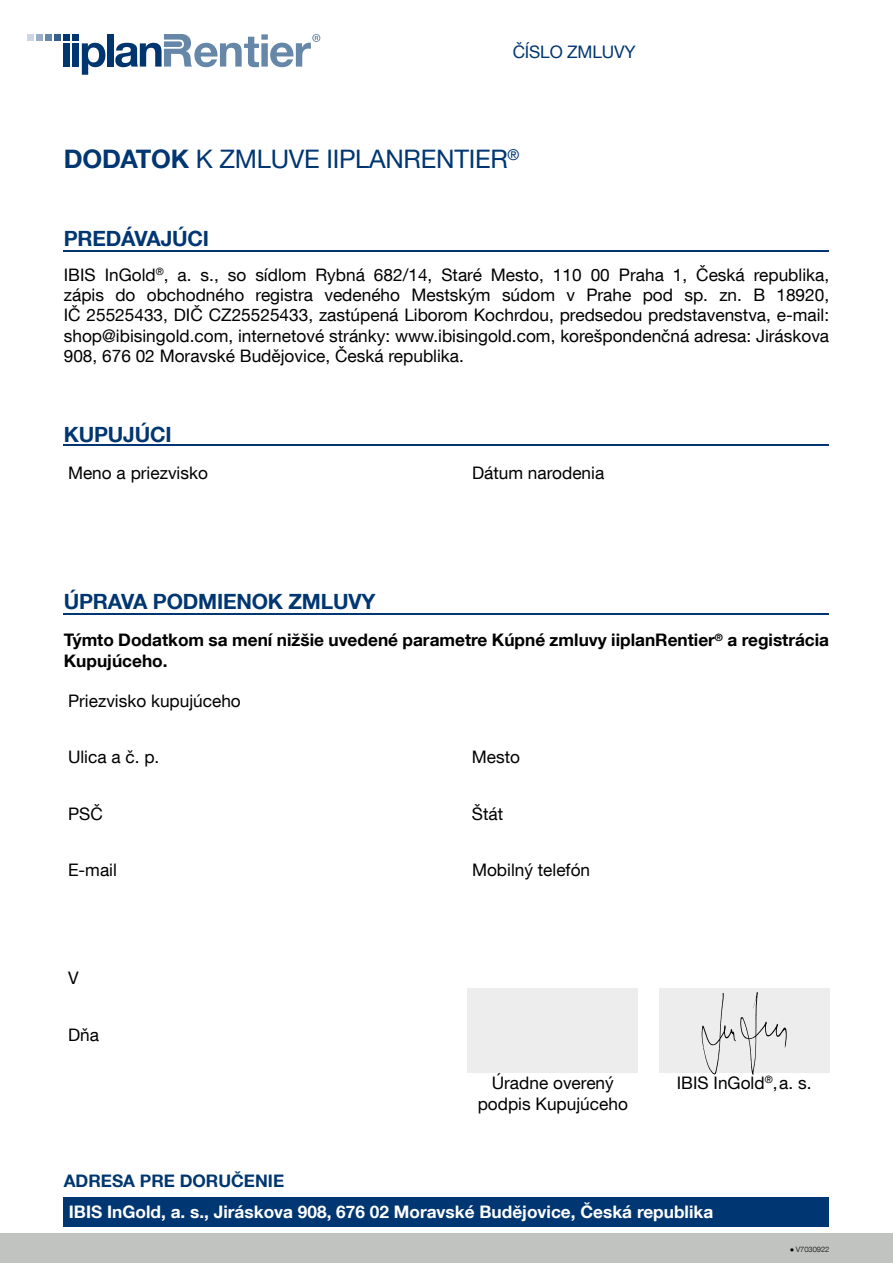
<style>
.page{position:relative;width:893px;height:1263px;background:#fff}
.page>*{position:absolute;margin:0;border:0;box-sizing:border-box;transform-origin:0 0}
.t1{font:25.5px "Helvetica Neue LT Com";letter-spacing:-.01em;color:#003671}
.t2{font:700 21px "Helvetica Neue LT Com";letter-spacing:-.01em;color:#003671}
.t3{font:17.25px/20.2px "Helvetica Neue LT Com";color:#000;text-align:justify}
.t4{font:700 17.25px/20.2px "Helvetica Neue LT Com";color:#000}
.t5{font:700 17.25px "Helvetica Neue LT Com";color:#fff}
.t6{font:700 17.25px "Helvetica Neue LT Com";color:#003670}
.t7{font:17.25px "Helvetica Neue LT Com";letter-spacing:-.01em;color:#003671}
.t8{font:300 7.5px "Helvetica Neue LT Com";color:#000}
.s1{font-weight:700}
.s2{font-family:"Arial Narrow";font-weight:400}
</style>
<div class="page">
<div style="left:0;top:1234px;width:893px;height:29px;background:#c1c3c1"></div>
<hr style="left:64px;top:250px;width:765px;height:2px;background:#003671">
<hr style="left:64px;top:613px;width:765px;height:2px;background:#003671">
<hr style="left:64px;top:444px;width:765px;height:1px;background:#003671">
<div style="left:659px;top:988px;width:170px;height:84px;background:#ededed"></div>
<div style="left:468px;top:988px;width:170px;height:84px;background:#ededed"></div>
<svg style="left:702px;top:992px;width:85px;height:83px"></svg>
<div style="left:64px;top:1197px;width:765px;height:30px;background:#003671"></div>
<svg style="left:28px;top:34px;width:77px;height:41px"></svg>
<div style="left:107px;top:34px;width:7px;height:33px;background:#003670"></div>
<svg style="left:115px;top:34px;width:205px;height:33px"></svg>
<p class="t7" style="left:513px;top:41px;width:125px">ČÍSLO ZMLUVY</p>
<h1 class="t1" style="left:64px;top:143px;width:457px"><span class="s1">DODATOK</span> K ZMLUVE IIPLANRENTIER<sup>®</sup></h1>
<p class="t2" style="left:64px;top:225px;width:147px">PREDÁVAJÚCI</p>
<p class="t3" style="left:64px;top:264px;width:767px">IBIS InGold<sup>®</sup>, a. s., so sídlom Rybná 682/14, Staré Mesto, 110 00 Praha 1, Česká republika, zápis do obchodného registra vedeného Mestským súdom v Prahe pod sp. zn. B 18920, IČ 25525433, DIČ CZ25525433, zastúpená Liborom Kochrdou, predsedou predstavenstva, e-mail: shop@ibisingold.com, internetové stránky: www.ibisingold.com, korešpondenčná adresa: Jiráskova 908, 676 02 Moravské Budějovice, Česká republika.</p>
<p class="t2" style="left:64px;top:421px;width:109px">KUPUJÚCI</p>
<p class="t3" style="left:68px;top:462px;width:141px">Meno a priezvisko</p>
<p class="t2" style="left:64px;top:589px;width:313px">ÚPRAVA PODMIENOK ZMLUVY</p>
<p class="t3" style="left:472px;top:462px;width:134px">Dátum narodenia</p>
<p class="t4" style="left:64px;top:629px;width:767px">Týmto Dodatkom sa mení nižšie uvedené parametre Kúpné zmluvy iiplanRentier<sup>®</sup> a registrácia<br>Kupujúceho.</p>
<p class="t3" style="left:68px;top:690px;width:174px">Priezvisko kupujúceho</p>
<p class="t3" style="left:68px;top:747px;width:93px">Ulica a č. p.</p>
<p class="t3" style="left:472px;top:747px;width:50px">Mesto</p>
<p class="t3" style="left:472px;top:803px;width:33px">Štát</p>
<p class="t3" style="left:68px;top:803px;width:36px">PSČ</p>
<p class="t3" style="left:68px;top:860px;width:50px">E-mail</p>
<p class="t3" style="left:472px;top:860px;width:120px">Mobilný telefón</p>
<p class="t3" style="left:68px;top:967px;width:12px">V</p>
<p class="t3" style="left:68px;top:1024px;width:32px">Dňa</p>
<p class="t3" style="left:478px;top:1072px;width:152px;line-height:20.7px;text-align:center">Úradne overený podpis Kupujúceho</p>
<p class="t3" style="left:677px;top:1072px;width:136px">IBIS InGold<sup>®</sup>, a. s.</p>
<p class="t6" style="left:64px;top:1170px;width:222px">ADRESA PRE DORUČENIE</p>
<p class="t5" style="left:69px;top:1201px;width:646px">IBIS InGold, a. s., Jiráskova 908, 676 02 Moravské Budějovice, Česká republika</p>
<p class="t8" style="left:790px;top:1245px;width:41px"><span class="s2">●</span> V7030922</p>
</div>
